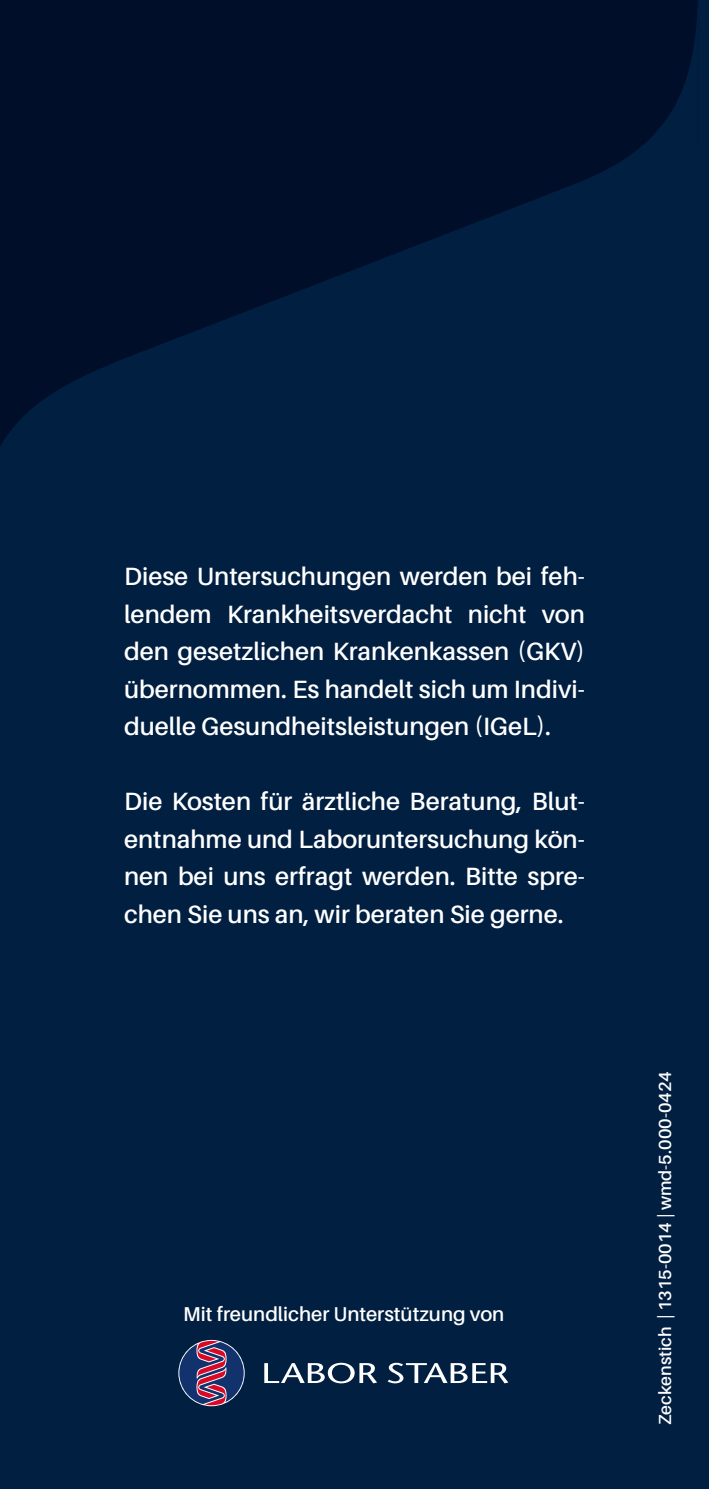
<style>
.page{position:relative;width:709px;height:1489px;background:#fff}
.page>*{position:absolute;margin:0;border:0;box-sizing:border-box;transform-origin:0 0}
.t1{font:600 25px/37.5px "Aileron";color:#fff;text-align:justify}
.t2{font:600 20px "Aileron";color:#fff}
.t3{font:600 17.5px "Aileron";color:#fff}
</style>
<div class="page">
<div style="left:0;top:0;width:709px;height:1488px;background:#001f41"></div>
<svg style="left:0;top:0;width:698px;height:446px;fill:#000e29"></svg>
<svg style="left:264px;top:1362px;width:244px;height:21px"></svg>
<svg style="left:179px;top:1340px;width:65px;height:65px"></svg>
<p class="t1" style="left:124px;top:558px;width:462px">Diese Untersuchungen werden bei feh&shy;lendem Krankheitsverdacht nicht von den gesetzlichen Krankenkassen (GKV) übernommen. Es handelt sich um Indivi&shy;duelle Gesundheitsleistungen (IGeL).</p>
<p class="t1" style="left:124px;top:783px;width:462px">Die Kosten für ärztliche Beratung, Blut&shy;entnahme und Laboruntersuchung kön&shy;nen bei uns erfragt werden. Bitte spre&shy;chen Sie uns an, wir beraten Sie gerne.</p>
<p class="t2" style="left:183px;top:1302px;width:322px">Mit freundlicher Unterstützung von</p>
<p class="t3" style="left:655px;top:1424px;width:355px;rotate:-90deg">Zeckenstich | 1315-0014 | wmd-5.000-0424</p>
</div>
